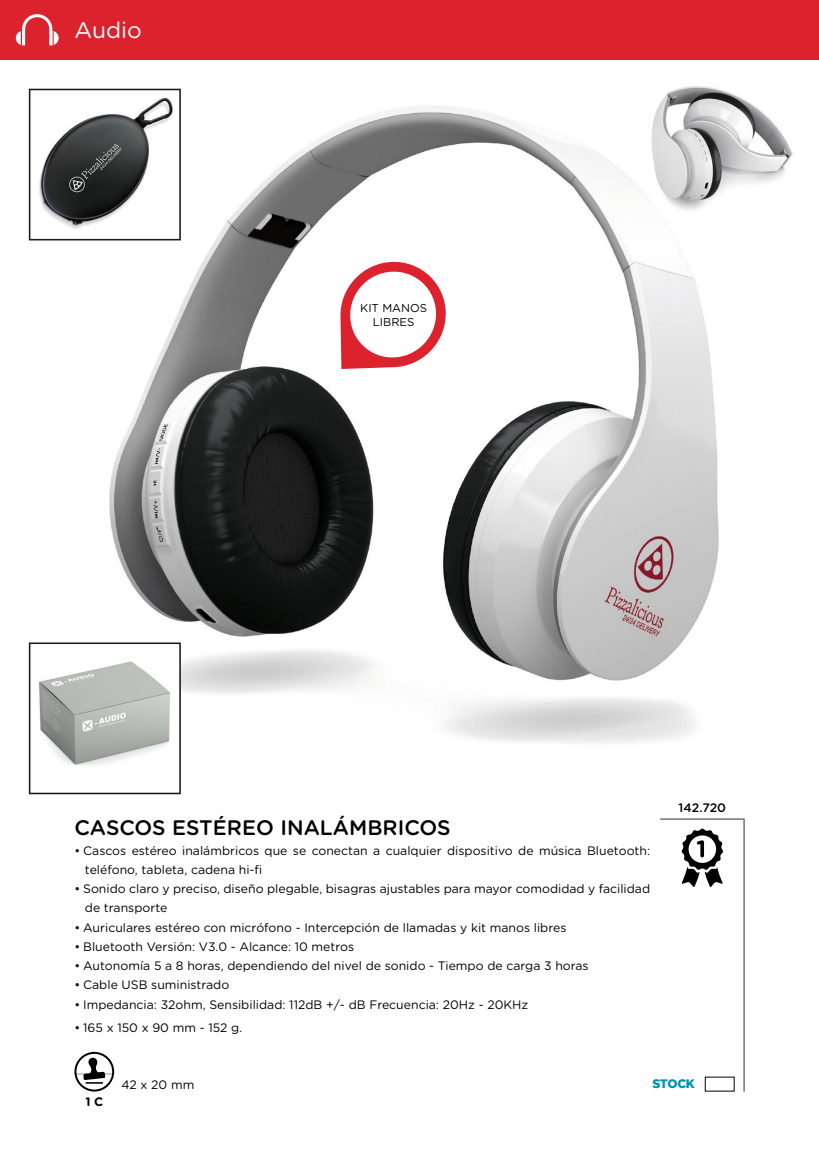
<style>
.page{position:relative;width:819px;height:1166px;background:#fff}
.page>*{position:absolute;margin:0;border:0;box-sizing:border-box;transform-origin:0 0}
.t1{font:22.75px "Gotham Rounded";color:#fff}
.t2{font:500 21px "Gotham Rounded";color:#000}
.t3{font:12.25px/19.2px "Gotham Rounded";color:#000}
.t4{font:500 12.25px "Gotham Rounded";color:#000}
.t5{font:900 12.25px "Gotham";letter-spacing:-.035em;color:#0093b4}
.t6{font:700 12.25px "Gotham Rounded";color:#000}
.t7{font:11.38px/14px "Gotham Rounded";color:#000;text-align:center}
</style>
<div class="page">
<img style="left:28px;top:86px;width:765px;height:709px">
<div style="left:0;top:0;width:819px;height:60px;background:#dc222d"></div>
<svg style="left:16px;top:14px;width:43px;height:31px"></svg>
<svg style="left:660px;top:818px;width:85px;height:274px"></svg>
<svg style="left:74px;top:1052px;width:40px;height:39px"></svg>
<svg style="left:340px;top:261px;width:106px;height:108px"></svg>
<h1 class="t1" style="left:74px;top:15px;width:69px">Audio</h1>
<p class="t7" style="left:360px;top:300px;width:68px">KIT MANOS<br>LIBRES</p>
<h2 class="t2" style="left:74px;top:813px;width:378px">CASCOS ESTÉREO INALÁMBRICOS</h2>
<p class="t3" style="left:85px;top:840px;width:566px;text-indent:-10px">• Cascos estéreo inalámbricos que se conectan a cualquier dispositivo de música Bluetooth: teléfono, tableta, cadena hi-fi</p>
<p class="t3" style="left:85px;top:879px;width:566px;text-indent:-10px">• Sonido claro y preciso, diseño plegable, bisagras ajustables para mayor comodidad y facilidad de transporte</p>
<p class="t3" style="left:74px;top:917px;width:493px">• Auriculares estéreo con micrófono - Intercepción de llamadas y kit manos libres</p>
<p class="t3" style="left:74px;top:936px;width:281px">• Bluetooth Versión: V3.0 - Alcance: 10 metros</p>
<p class="t3" style="left:74px;top:956px;width:515px">• Autonomía 5 a 8 horas, dependiendo del nivel de sonido - Tiempo de carga 3 horas</p>
<p class="t3" style="left:74px;top:975px;width:156px">• Cable USB suministrado</p>
<p class="t3" style="left:74px;top:994px;width:455px">• Impedancia: 32ohm, Sensibilidad: 112dB +/- dB Frecuencia: 20Hz - 20KHz</p>
<p class="t3" style="left:74px;top:1017px;width:169px">• 165 x 150 x 90 mm - 152 g.</p>
<p class="t4" style="left:678px;top:799px;width:49px">142.720</p>
<p class="t6" style="left:85px;top:1092px;width:19px">1 C</p>
<p class="t3" style="left:121px;top:1074px;width:74px">42 x 20 mm</p>
<p class="t5" style="left:652px;top:1076px;width:44px">STOCK</p>
</div>
